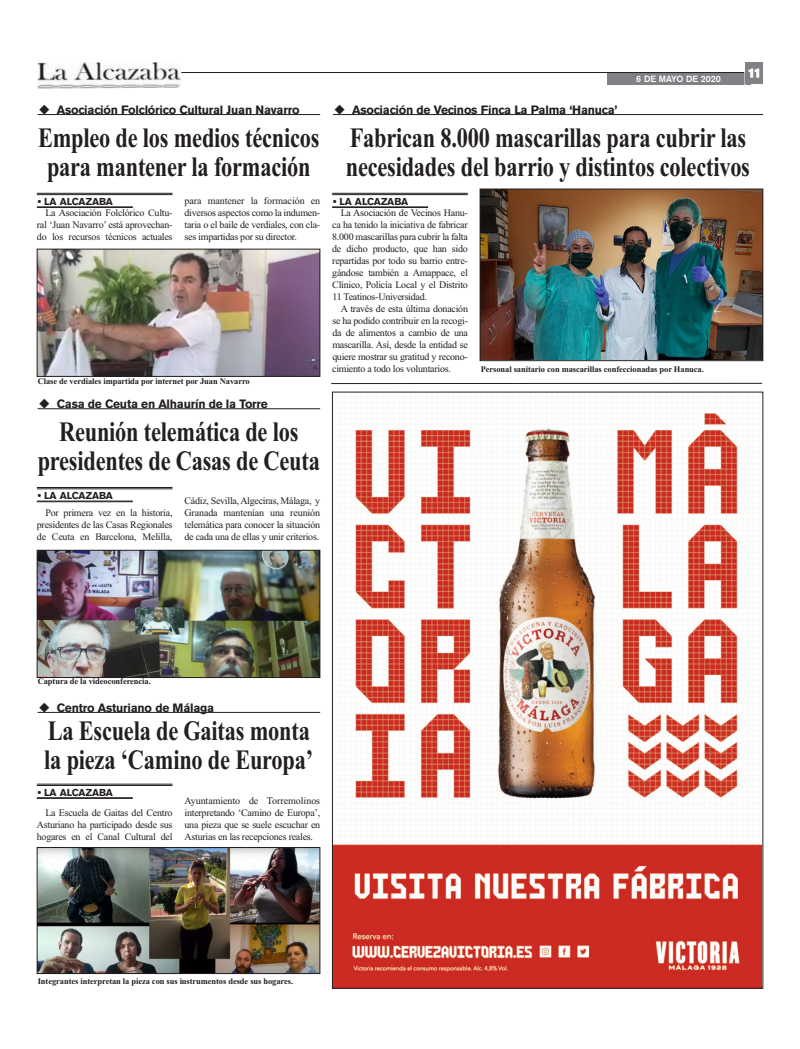
<style>
.page{position:relative;width:800px;height:1049px;background:#fff}
.page>*{position:absolute;margin:0;border:0;box-sizing:border-box;transform-origin:0 0}
.t1{font:700 28px/29px "Times New Roman";letter-spacing:-.01em;color:#231f20;scale:.8 1}
.t2{font:700 12px "Akzidenz Grotesk BE";letter-spacing:-.015em;color:#231f20}
.t3{font:700 12px "Akzidenz Grotesk BE";color:#fff}
.t4{font:10px/12px "Times New Roman";letter-spacing:-.025em;color:#231f20;text-align:justify}
.t5{font:700 10px "Akzidenz Grotesk BE";color:#231f20}
.t6{font:500 9px "Akzidenz Grotesk BE";color:#fff}
.t7{font:700 8.5px "Times New Roman";letter-spacing:-.01em;color:#231f20}
</style>
<div class="page">
<img style="left:481px;top:191px;width:280px;height:168px">
<div style="left:479px;top:189px;width:284px;height:172px;border:1px solid #231f20"></div>
<hr style="left:333px;top:114px;width:430px;height:1px;background:#231f20">
<hr style="left:332px;top:193px;width:135px;height:1px;background:#231f20">
<hr style="left:332px;top:194px;width:135px;height:1px;background:#231f20">
<hr style="left:332px;top:207px;width:96px;height:1px;background:#231f20">
<img style="left:334px;top:396px;width:427px;height:590px">
<hr style="left:331px;top:383px;width:431px;height:1px;background:#231f20">
<div style="left:607px;top:73px;width:143px;height:11px;background:#808285"></div>
<hr style="left:181px;top:72px;width:563px;height:1px;background:#231f20">
<svg style="left:745px;top:63px;width:18px;height:21px"></svg>
<svg style="left:744px;top:68px;width:14px;height:17px"></svg>
<img style="left:37px;top:62px;width:144px;height:27px">
<img style="left:39px;top:251px;width:279px;height:124px">
<div style="left:37px;top:249px;width:283px;height:128px;border:1px solid #231f20"></div>
<hr style="left:38px;top:114px;width:282px;height:1px;background:#231f20">
<hr style="left:37px;top:193px;width:135px;height:1px;background:#231f20">
<hr style="left:37px;top:194px;width:135px;height:1px;background:#231f20">
<hr style="left:37px;top:207px;width:96px;height:1px;background:#231f20">
<img style="left:39px;top:552px;width:279px;height:124px">
<div style="left:37px;top:550px;width:283px;height:128px;border:1px solid #231f20"></div>
<hr style="left:38px;top:409px;width:282px;height:1px;background:#231f20">
<hr style="left:37px;top:487px;width:135px;height:1px;background:#231f20">
<hr style="left:37px;top:489px;width:135px;height:1px;background:#231f20">
<hr style="left:37px;top:501px;width:96px;height:1px;background:#231f20">
<img style="left:39px;top:849px;width:279px;height:123px">
<div style="left:37px;top:847px;width:283px;height:127px;border:1px solid #231f20"></div>
<hr style="left:38px;top:712px;width:282px;height:1px;background:#231f20">
<hr style="left:37px;top:784px;width:135px;height:1px;background:#231f20">
<hr style="left:37px;top:785px;width:135px;height:1px;background:#231f20">
<hr style="left:37px;top:797px;width:96px;height:1px;background:#231f20">
<hr style="left:37px;top:798px;width:96px;height:1px;background:#231f20">
<p class="t2" style="left:38px;top:105px;width:262px">◆ Asociación Folclórico Cultural Juan Navarro</p>
<p class="t1" style="left:38px;top:123px;width:353px;text-align:center">Empleo de los medios técnicos para mantener la formación</p>
<p class="t5" style="left:38px;top:198px;width:77px">• LA ALCAZABA</p>
<p class="t4" style="left:37px;top:207px;width:137px;text-indent:8px">La Asociación Folclórico Cultu&shy;ral ‘Juan Navarro’ está aprovechan&shy;do los recursos técnicos actuales</p>
<p class="t4" style="left:184px;top:195px;width:137px">para mantener la formación en diversos aspectos como la indumen&shy;taria o el baile de verdiales, con cla&shy;ses impartidas por su director.</p>
<p class="t7" style="left:38px;top:376px;width:213px">Clase de verdiales impartida por internet por Juan Navarro</p>
<p class="t2" style="left:38px;top:399px;width:231px">◆ Casa de Ceuta en Alhaurín de la Torre</p>
<p class="t1" style="left:38px;top:417px;width:354px;text-align:center">Reunión telemática de los presidentes de Casas de Ceuta</p>
<p class="t5" style="left:38px;top:492px;width:77px">• LA ALCAZABA</p>
<p class="t4" style="left:37px;top:507px;width:137px;text-indent:8px">Por primera vez en la historia, presidentes de las Casas Regionales de Ceuta en Barcelona, Melilla,</p>
<p class="t4" style="left:184px;top:495px;width:137px">Cádiz, Sevilla,Algeciras, Málaga, y Granada mantenían una reunión telemática para conocer la situación de cada una de ellas y unir criterios.</p>
<p class="t2" style="left:333px;top:105px;width:285px">◆ Asociación de Vecinos Finca La Palma ‘Hanuca’</p>
<p class="t6" style="left:636px;top:76px;width:86px">6 DE MAYO DE 2020</p>
<p class="t3" style="left:747px;top:68px;width:14px">11</p>
<p class="t1" style="left:346px;top:123px;width:506px">Fabrican 8.000 mascarillas para cubrir las necesidades del barrio y distintos colectivos</p>
<p class="t5" style="left:333px;top:198px;width:77px">• LA ALCAZABA</p>
<p class="t4" style="left:340px;top:207px;width:129px">La Asociación de Vecinos Hanu-</p>
<p class="t4" style="left:332px;top:219px;width:137px">ca ha tenido la iniciativa de fabricar</p>
<p class="t4" style="left:332px;top:231px;width:137px">8.000 mascarillas para cubrir la falta</p>
<p class="t4" style="left:332px;top:243px;width:137px">de dicho producto, que han sido</p>
<p class="t4" style="left:332px;top:255px;width:137px">repartidas por todo su barrio entre-</p>
<p class="t4" style="left:332px;top:267px;width:137px">gándose también a Amappace, el</p>
<p class="t4" style="left:332px;top:279px;width:137px">Clínico, Policía Local y el Distrito</p>
<p class="t4" style="left:332px;top:291px;width:96px">11 Teatinos-Universidad.</p>
<p class="t4" style="left:341px;top:303px;width:129px">A través de esta última donación</p>
<p class="t4" style="left:332px;top:315px;width:137px">se ha podido contribuir en la recogi-</p>
<p class="t4" style="left:332px;top:327px;width:137px">da de alimentos a cambio de una</p>
<p class="t4" style="left:332px;top:339px;width:137px">mascarilla. Así, desde la entidad se</p>
<p class="t4" style="left:332px;top:351px;width:137px">quiere mostrar su gratitud y recono-</p>
<p class="t4" style="left:332px;top:363px;width:120px">cimiento a todo los voluntarios.</p>
<p class="t7" style="left:480px;top:364px;width:225px">Personal sanitario con mascarillas confeccionadas por Hanuca.</p>
<p class="t7" style="left:38px;top:676px;width:114px">Captura de la videoconferencia.</p>
<p class="t2" style="left:38px;top:703px;width:177px">◆ Centro Asturiano de Málaga</p>
<p class="t1" style="left:44px;top:715px;width:337px">La Escuela de Gaitas monta la pieza ‘Camino de Europa’</p>
<p class="t5" style="left:38px;top:788px;width:77px">• LA ALCAZABA</p>
<p class="t4" style="left:37px;top:807px;width:137px;text-indent:9px">La Escuela de Gaitas del Centro Asturiano ha participado desde sus hogares en el Canal Cultural del</p>
<p class="t4" style="left:184px;top:795px;width:137px">Ayuntamiento de Torremolinos interpretando ‘Camino de Europa’, una pieza que se suele escuchar en Asturias en las recepciones reales.</p>
<p class="t7" style="left:38px;top:976px;width:257px">Integrantes interpretan la pieza con sus instrumentos desde sus hogares.</p>
</div>
